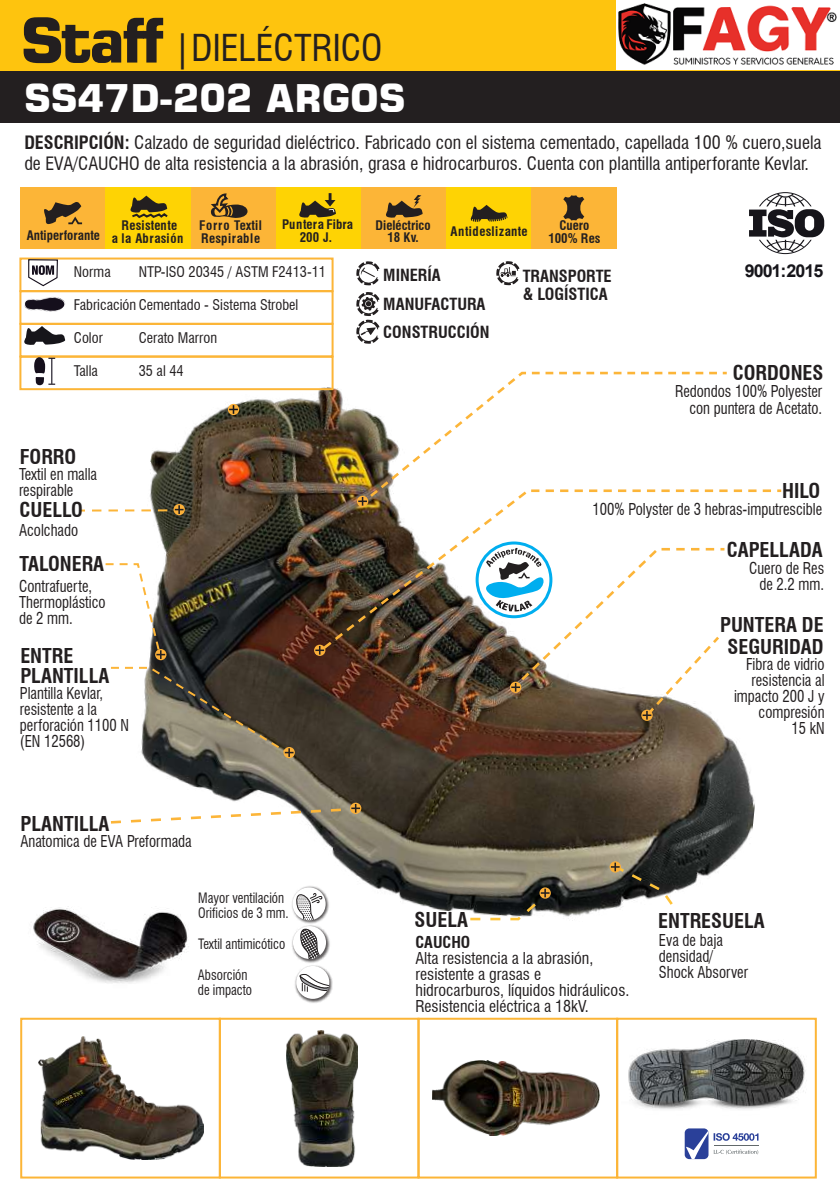
<style>
.page{position:relative;width:840px;height:1191px;background:#fff}
.page>*{position:absolute;margin:0;border:0;box-sizing:border-box;transform-origin:0 0}
.t1{font:700 38px "Square 721 BT";color:#fff}
.t2{font:condensed 36.2px "Swiss 721 BT";color:#231f20}
.t3{font:700 condensed 20px/22px "Swiss 721 BT";color:#231f20;text-align:center}
.t4{font:condensed 18px/21px "Swiss 721 BT";color:#231f20}
.t5{font:700 17.8px "Arial";letter-spacing:-.055em;color:#16151a}
.t6{font:700 condensed 16.4px/28.2px "Swiss 721 BT";color:#231f20}
.t7{font:condensed 16px/16px "Swiss 721 BT";color:#231f20;scale:.92 1}
.t8{font:condensed 16px/16px "Swiss 721 BT";color:#231f20}
.t9{font:700 condensed 16px "Swiss 721 BT";color:#231f20}
.t10{font:condensed 14.4px "Swiss 721 BT";color:#231f20}
.t11{font:condensed 14px/15px "Swiss 721 BT";color:#231f20;scale:.92 1}
.t12{font:700 condensed 13px/13px "Swiss 721 BT";color:#231f20;text-align:center}
.t13{font:700 condensed 13px/13px "Swiss 721 BT";letter-spacing:.055em;color:#231f20}
.s1{font-family:"Square 721 BT";font-weight:700;font-stretch:normal;font-size:61.6px}
.s2{font-weight:700}
</style>
<div class="page">
<img style="left:110px;top:371px;width:672px;height:550px">
<div style="left:0;top:0;width:839px;height:71px;background:#fec40e"></div>
<div style="left:0;top:71px;width:839px;height:51px;background:#231f20"></div>
<svg style="left:343px;top:488px;width:433px;height:146px"></svg>
<svg style="left:776px;top:489px;width:4px;height:3px"></svg>
<svg style="left:477px;top:543px;width:73px;height:74px"></svg>
<div style="left:475px;top:541px;width:77px;height:77px;border:3px solid #00aeef;border-radius:50%"></div>
<svg style="left:228px;top:404px;width:11px;height:11px"></svg>
<svg style="left:312px;top:628px;width:36px;height:29px"></svg>
<svg style="left:484px;top:546px;width:240px;height:175px"></svg>
<svg style="left:467px;top:887px;width:83px;height:34px;background:#656257"></svg>
<svg style="left:609px;top:861px;width:67px;height:48px"></svg>
<svg style="left:110px;top:802px;width:251px;height:23px"></svg>
<svg style="left:357px;top:371px;width:369px;height:136px"></svg>
<svg style="left:749px;top:192px;width:74px;height:62px"></svg>
<div style="left:19px;top:257px;width:314px;height:35px;border:2px solid #fcb537"></div>
<div style="left:19px;top:290px;width:314px;height:35px;border:2px solid #fcb537"></div>
<div style="left:19px;top:323px;width:314px;height:34px;border:2px solid #fcb537"></div>
<div style="left:19px;top:356px;width:314px;height:34px;border:2px solid #fcb537"></div>
<svg style="left:28px;top:259px;width:30px;height:28px"></svg>
<svg style="left:24px;top:297px;width:41px;height:15px"></svg>
<svg style="left:24px;top:326px;width:41px;height:19px"></svg>
<svg style="left:34px;top:357px;width:21px;height:28px"></svg>
<div style="left:21px;top:187px;width:85px;height:62px;background:#fcb537"></div>
<div style="left:106px;top:187px;width:85px;height:62px;background:#fed304"></div>
<div style="left:191px;top:187px;width:85px;height:62px;background:#fcb537"></div>
<div style="left:276px;top:187px;width:85px;height:62px;background:#fed304"></div>
<div style="left:361px;top:187px;width:85px;height:62px;background:#fcb537"></div>
<div style="left:446px;top:187px;width:85px;height:62px;background:#fed304"></div>
<div style="left:531px;top:187px;width:85px;height:62px;background:#fcb537"></div>
<svg style="left:210px;top:193px;width:37px;height:25px"></svg>
<svg style="left:470px;top:205px;width:37px;height:17px"></svg>
<svg style="left:130px;top:196px;width:38px;height:23px"></svg>
<svg style="left:44px;top:202px;width:38px;height:22px"></svg>
<svg style="left:299px;top:193px;width:37px;height:25px"></svg>
<svg style="left:386px;top:195px;width:36px;height:23px"></svg>
<svg style="left:563px;top:195px;width:21px;height:25px"></svg>
<svg style="left:356px;top:292px;width:23px;height:52px"></svg>
<svg style="left:356px;top:261px;width:23px;height:24px"></svg>
<svg style="left:496px;top:261px;width:23px;height:24px"></svg>
<img style="left:33px;top:906px;width:172px;height:77px">
<img style="left:290px;top:885px;width:41px;height:38px">
<svg style="left:292px;top:887px;width:33px;height:33px"></svg>
<svg style="left:295px;top:891px;width:27px;height:29px"></svg>
<img style="left:295px;top:965px;width:38px;height:38px">
<div style="left:296px;top:966px;width:33px;height:33px;background:#fff;border-radius:50%"></div>
<svg style="left:299px;top:973px;width:30px;height:19px"></svg>
<img style="left:292px;top:923px;width:38px;height:40px">
<div style="left:293px;top:926px;width:33px;height:33px;background:#fff;border-radius:50%"></div>
<svg style="left:299px;top:926px;width:24px;height:33px"></svg>
<svg style="left:81px;top:509px;width:86px;height:2px"></svg>
<svg style="left:105px;top:562px;width:61px;height:98px"></svg>
<svg style="left:173px;top:504px;width:12px;height:11px"></svg>
<svg style="left:110px;top:666px;width:185px;height:92px"></svg>
<div style="left:615px;top:1017px;width:201px;height:161px;border:2px solid #fcb537"></div>
<div style="left:417px;top:1017px;width:200px;height:161px;border:2px solid #fcb537"></div>
<div style="left:219px;top:1017px;width:200px;height:161px;border:2px solid #fcb537"></div>
<div style="left:20px;top:1017px;width:201px;height:161px;border:2px solid #fcb537"></div>
<img style="left:38px;top:1036px;width:165px;height:123px">
<img style="left:432px;top:1060px;width:167px;height:75px">
<img style="left:286px;top:1030px;width:71px;height:136px">
<img style="left:621px;top:1017px;width:188px;height:143px">
<img style="left:616px;top:0;width:222px;height:69px">
<h2 class="t2" style="left:21px;top:26px;width:363px"><span class="s1">Staff</span> |DIELÉCTRICO</h2>
<h1 class="t1" style="left:25px;top:75px;width:382px">SS47D-202 ARGOS</h1>
<p class="t4" style="left:24px;top:132px;width:798px"><span class="s2">DESCRIPCIÓN:</span> Calzado de seguridad dieléctrico. Fabricado con el sistema cementado, capellada 100 % cuero,suela de EVA/CAUCHO de alta resistencia a la abrasión, grasa e hidrocarburos. Cuenta con plantilla antiperforante Kevlar.</p>
<p class="t12" style="left:27px;top:220px;width:158px;line-height:10.6px;text-align:left;text-indent:95px">Resistente<br>Antiperforante a la Abrasión</p>
<p class="t12" style="left:282px;top:218px;width:72px">Puntera Fibra<br>200 J.</p>
<p class="t12" style="left:375px;top:218px;width:56px">Dieléctrico<br>18 Kv.</p>
<p class="t12" style="left:548px;top:219px;width:54px">Cuero<br>100% Res</p>
<p class="t6" style="left:383px;top:261px;width:108px">MINERÍA<br>MANUFACTURA<br>CONSTRUCCIÓN</p>
<p class="t6" style="left:522px;top:267px;width:90px;line-height:18px">TRANSPORTE &amp; LOGÍSTICA</p>
<p class="t13" style="left:199px;top:218px;width:64px">Forro Textil<br>Respirable</p>
<p class="t13" style="left:450px;top:225px;width:79px">Antideslizante</p>
<p class="t10" style="left:139px;top:263px;width:189px">NTP-ISO 20345 / ASTM F2413-11</p>
<p class="t10" style="left:74px;top:263px;width:38px">Norma</p>
<p class="t10" style="left:74px;top:296px;width:226px">Fabricación Cementado - Sistema Strobel</p>
<p class="t10" style="left:74px;top:329px;width:30px">Color</p>
<p class="t10" style="left:74px;top:362px;width:26px">Talla</p>
<p class="t10" style="left:139px;top:329px;width:80px">Cerato Marron</p>
<p class="t10" style="left:139px;top:362px;width:46px">35 al 44</p>
<p class="t3" style="left:20px;top:445px;width:58px">FORRO</p>
<p class="t5" style="left:744px;top:258px;width:80px">9001:2015</p>
<p class="t3" style="left:732px;top:362px;width:92px">CORDONES</p>
<p class="t7" style="left:674px;top:384px;width:161px;text-align:right">Redondos 100% Polyester con puntera de Acetato.</p>
<p class="t7" style="left:19px;top:466px;width:86px">Textil en malla respirable</p>
<p class="t3" style="left:20px;top:498px;width:65px">CUELLO</p>
<p class="t7" style="left:19px;top:522px;width:66px">Acolchado</p>
<p class="t3" style="left:20px;top:552px;width:86px">TALONERA</p>
<p class="t7" style="left:19px;top:578px;width:95px">Contrafuerte,<br>Thermoplástico de 2 mm.</p>
<p class="t3" style="left:20px;top:645px;width:90px;line-height:20px;text-align:left">ENTRE<br>PLANTILLA</p>
<p class="t7" style="left:20px;top:685px;width:120px">Plantilla Kevlar, resistente a la perforación 1100 N (EN 12568)</p>
<p class="t3" style="left:20px;top:812px;width:90px">PLANTILLA</p>
<p class="t7" style="left:20px;top:833px;width:188px">Anatomica de EVA Preformada</p>
<p class="t11" style="left:198px;top:890px;width:100px">Mayor ventilación<br>Orificios de 3 mm.</p>
<p class="t11" style="left:198px;top:936px;width:96px">Textil antimicótico</p>
<p class="t11" style="left:198px;top:967px;width:60px">Absorción de impacto</p>
<p class="t3" style="left:781px;top:479px;width:40px">HILO</p>
<p class="t7" style="left:592px;top:501px;width:251px">100% Polyster de 3 hebras-imputrescible</p>
<p class="t3" style="left:726px;top:538px;width:97px">CAPELLADA</p>
<p class="t7" style="left:748px;top:560px;width:83px;text-align:right">Cuero de Res de 2.2 mm.</p>
<p class="t3" style="left:719px;top:614px;width:105px">PUNTERA DE<br>SEGURIDAD</p>
<p class="t7" style="left:733px;top:656px;width:100px;text-align:right">Fibra de vidrio resistencia al impacto 200 J y compresión<br>15 kN</p>
<p class="t3" style="left:414px;top:909px;width:55px">SUELA</p>
<p class="t9" style="left:415px;top:932px;width:56px">CAUCHO</p>
<p class="t8" style="left:415px;top:950px;width:215px">Alta resistencia a la abrasión, resistente a grasas e hidrocarburos, líquidos hidráulicos.<br>Resistencia eléctrica a 18kV.</p>
<p class="t3" style="left:658px;top:910px;width:108px">ENTRESUELA</p>
<p class="t7" style="left:658px;top:932px;width:98px">Eva de baja densidad/<br>Shock Absorver</p>
</div>
